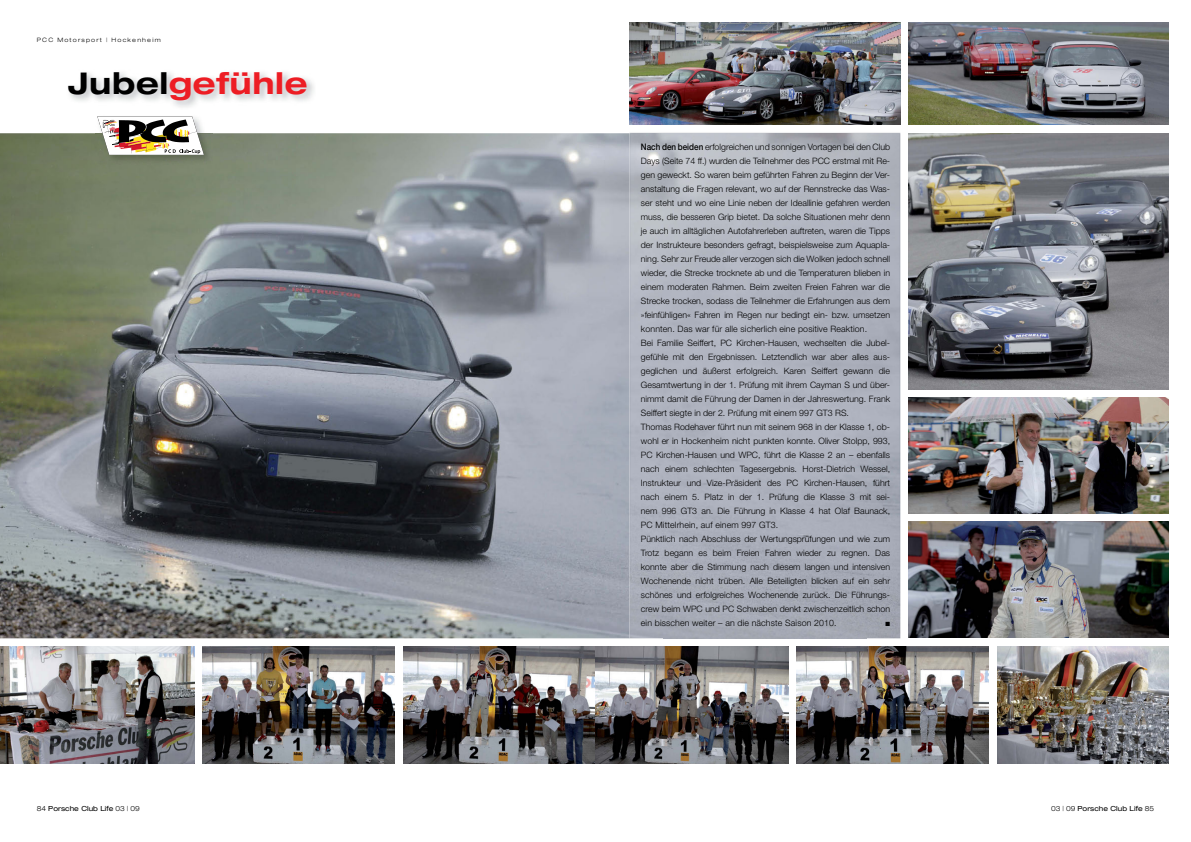
<style>
.page{position:relative;width:1191px;height:842px;background:#fff}
.page>*{position:absolute;margin:0;border:0;box-sizing:border-box;transform-origin:0 0}
.t1{font:700 expanded 30px "Helvetica Neue";letter-spacing:.02em;color:#ed1d24}
.t2{font:300 8.8px/14px "Helvetica Neue";color:#000}
.t3{font:expanded 7px "Helvetica Neue";letter-spacing:.005em;color:#000}
.t4{font:300 expanded 6px "Helvetica Neue";letter-spacing:.2em;color:#000}
.t5{font:6px "Zapf Dingbats ITC";color:#000}
.s1{color:#000}
.s2{font-weight:500;font-size:9px}
.s3{font-weight:300}
</style>
<div class="page">
<img style="left:0;top:133px;width:629px;height:505px">
<svg style="left:630px;top:132px;width:270px;height:505px;background:#aeb2bd"></svg>
<img style="left:629px;top:133px;width:35px;height:505px">
<img style="left:866px;top:133px;width:34px;height:505px">
<img style="left:909px;top:133px;width:259px;height:256px">
<img style="left:997px;top:647px;width:171px;height:116px">
<img style="left:203px;top:647px;width:192px;height:116px">
<img style="left:0;top:647px;width:194px;height:116px">
<img style="left:403px;top:647px;width:193px;height:116px">
<img style="left:596px;top:647px;width:192px;height:116px">
<img style="left:796px;top:647px;width:192px;height:116px">
<img style="left:95px;top:133px;width:118px;height:32px">
<svg style="left:97px;top:116px;width:107px;height:39px"></svg>
<img style="left:909px;top:23px;width:259px;height:102px">
<img style="left:629px;top:23px;width:271px;height:102px">
<img style="left:909px;top:397px;width:259px;height:116px">
<img style="left:909px;top:522px;width:259px;height:116px">
<p class="t4" style="left:37px;top:36px;width:125px">PCC Motorsport | Hockenheim</p>
<h1 class="t1" style="left:68px;top:64px;width:241px"><span class="s1">Jubel</span>gefühle</h1>
<p class="t2" style="left:641px;top:139px;width:251px"><span class="s2">Nach den beiden</span> erfolgreichen und sonnigen Vortagen bei den Club Days (Seite 74 ff.) wurden die Teilnehmer des PCC erstmal mit Re&shy;gen geweckt. So waren beim geführten Fahren zu Beginn der Ver&shy;anstaltung die Fragen relevant, wo auf der Rennstrecke das Was&shy;ser steht und wo eine Linie neben der Ideallinie gefahren werden muss, die besseren Grip bietet. Da solche Situationen mehr denn je auch im alltäglichen Autofahrerleben auftreten, waren die Tipps der Instrukteure besonders gefragt, beispielsweise zum Aquapla&shy;ning. Sehr zur Freude aller verzogen sich die Wolken jedoch schnell wieder, die Strecke trocknete ab und die Temperaturen blieben in einem moderaten Rahmen. Beim zweiten Freien Fahren war die Strecke trocken, sodass die Teilnehmer die Erfahrungen aus dem »feinfühligen« Fahren im Regen nur bedingt ein- bzw. umsetzen konnten. Das war für alle sicherlich eine positive Reaktion.<br>Bei Familie Seiffert, PC Kirchen-Hausen, wechselten die Jubel&shy;gefühle mit den Ergebnissen. Letztendlich war aber alles aus&shy;geglichen und äußerst erfolgreich. Karen Seiffert gewann die Gesamtwertung in der 1. Prüfung mit ihrem Cayman S und über&shy;nimmt damit die Führung der Damen in der Jahreswertung. Frank Seiffert siegte in der 2. Prüfung mit einem 997 GT3 RS.<br>Thomas Rodehaver führt nun mit seinem 968 in der Klasse 1, ob&shy;wohl er in Hockenheim nicht punkten konnte. Oliver Stolpp, 993, PC Kirchen-Hausen und WPC, führt die Klasse 2 an – ebenfalls nach einem schlechten Tagesergebnis. Horst-Dietrich Wessel, Instrukteur und Vize-Präsident des PC Kirchen-Hausen, führt nach einem 5. Platz in der 1. Prüfung die Klasse 3 mit sei&shy;nem 996 GT3 an. Die Führung in Klasse 4 hat Olaf Baunack, PC Mittelrhein, auf einem 997 GT3.<br>Pünktlich nach Abschluss der Wertungsprüfungen und wie zum Trotz begann es beim Freien Fahren wieder zu regnen. Das konnte aber die Stimmung nach diesem langen und intensiven Wochenende nicht trüben. Alle Beteiligten blicken auf ein sehr schönes und erfolgreiches Wochenende zurück. Die Führungs&shy;crew beim WPC und PC Schwaben denkt zwischenzeitlich schon ein bisschen weiter – an die nächste Saison 2010.</p>
<p class="t5" style="left:885px;top:621px;width:6px">■</p>
<p class="t3" style="left:37px;top:804px;width:105px"><span class="s3">84</span> Porsche Club Life <span class="s3">03 | 09</span></p>
<p class="t3" style="left:1051px;top:804px;width:105px"><span class="s3">03 | 09</span> Porsche Club Life <span class="s3">85</span></p>
</div>
